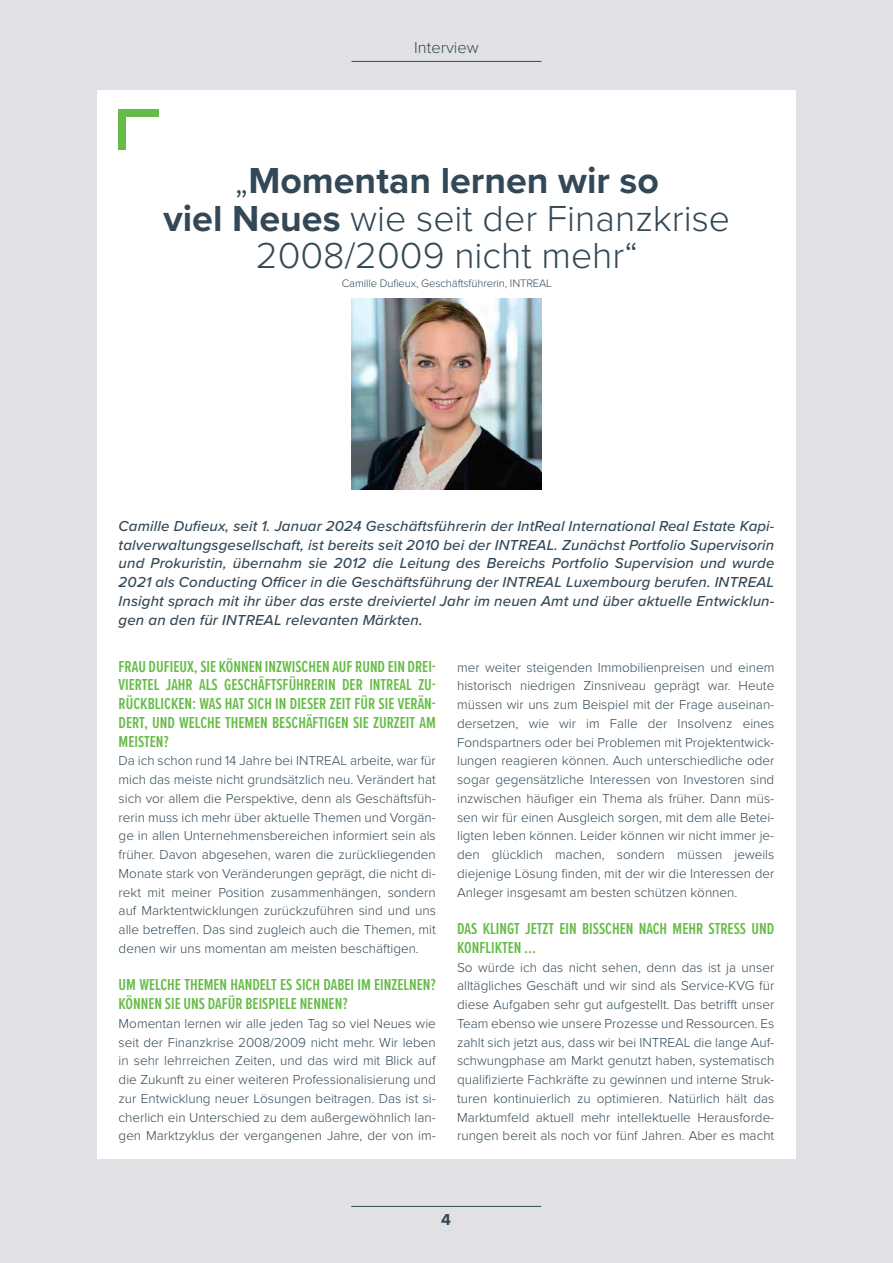
<style>
.page{position:relative;width:893px;height:1263px;background:#e1e0e4}
.page>*{position:absolute;margin:0;border:0;box-sizing:border-box;transform-origin:0 0}
.t1{font:300 37.5px "Proxima Nova";color:#334856}
.t2{font:700 37.5px "Proxima Nova";color:#334856}
.t3{font:600 16.5px/18.8px "Proxima Nova Ex Cn";color:#67bc48}
.t4{font:300 16.5px "Proxima Nova";color:#334856}
.t5{font:700 16.5px "Proxima Nova";color:#334856}
.t6{font:italic 500 15px/18.8px "Proxima Nova";letter-spacing:.01em;color:#334856;text-align:justify}
.t7{font:300 13.5px/18.8px "Proxima Nova";color:#334856;text-align:justify}
.B_Copy{font:300 11.25px "Proxima Nova";letter-spacing:-.01em;color:#334856}
.s1{font-weight:300}
.s2{font-weight:700}
</style>
<div class="page">
<div style="left:97px;top:90px;width:699px;height:1069px;background:#fff"></div>
<div style="left:119px;top:109px;width:7px;height:40px;background:#67bc48"></div>
<div style="left:119px;top:109px;width:40px;height:8px;background:#67bc48"></div>
<hr style="left:351px;top:61px;width:190px;height:1px;background:#334856">
<hr style="left:351px;top:1206px;width:190px;height:1px;background:#334856">
<img style="left:352px;top:298px;width:190px;height:192px">
<p class="t4" style="left:414px;top:35px;width:66px">Interview</p>
<p class="t2" style="left:235px;top:153px;width:426px"><span class="s1">„</span>Momentan lernen wir so</p>
<p class="t1" style="left:164px;top:190px;width:568px"><span class="s2">viel Neues</span> wie seit der Finanzkrise</p>
<p class="t1" style="left:256px;top:228px;width:384px">2008/2009 nicht mehr“</p>
<p class="B_Copy" style="left:342px;top:275px;width:212px">Camille Dufieux, Geschäftsführerin, INTREAL</p>
<p class="t6" style="left:119px;top:516px;width:657px">Camille Dufieux, seit 1. Januar 2024 Geschäftsführerin der IntReal International Real Estate Kapi&shy;talverwaltungsgesellschaft, ist bereits seit 2010 bei der INTREAL. Zunächst Portfolio Supervisorin und Prokuristin, übernahm sie 2012 die Leitung des Bereichs Portfolio Supervision und wurde 2021 als Conducting Officer in die Geschäftsführung der INTREAL Luxembourg berufen. INTREAL Insight sprach mit ihr über das erste dreiviertel Jahr im neuen Amt und über aktuelle Entwicklun&shy;gen an den für INTREAL relevanten Märkten.</p>
<p class="t3" style="left:119px;top:656px;width:319px;text-align:justify">FRAU DUFIEUX, SIE KÖNNEN INZWISCHEN AUF RUND EIN DREI-VIERTEL JAHR ALS GESCHÄFTSFÜHRERIN DER INTREAL ZU-RÜCKBLICKEN: WAS HAT SICH IN DIESER ZEIT FÜR SIE VERÄN-DERT, UND WELCHE THEMEN BESCHÄFTIGEN SIE ZURZEIT AM MEISTEN?</p>
<p class="t7" style="left:119px;top:751px;width:319px">Da ich schon rund 14 Jahre bei INTREAL arbeite, war für mich das meiste nicht grundsätzlich neu. Verändert hat sich vor allem die Perspektive, denn als Geschäftsfüh&shy;rerin muss ich mehr über aktuelle Themen und Vorgän&shy;ge in allen Unternehmensbereichen informiert sein als früher. Davon abgesehen, waren die zurückliegenden Monate stark von Veränderungen geprägt, die nicht di&shy;rekt mit meiner Position zusammenhängen, sondern auf Marktentwicklungen zurückzuführen sind und uns alle betreffen. Das sind zugleich auch die Themen, mit denen wir uns momentan am meisten beschäftigen.</p>
<p class="t3" style="left:119px;top:975px;width:319px">UM WELCHE THEMEN HANDELT ES SICH DABEI IM EINZELNEN?<br>KÖNNEN SIE UNS DAFÜR BEISPIELE NENNEN?</p>
<p class="t7" style="left:119px;top:1013px;width:319px">Momentan lernen wir alle jeden Tag so viel Neues wie seit der Finanzkrise 2008/2009 nicht mehr. Wir leben in sehr lehrreichen Zeiten, und das wird mit Blick auf die Zukunft zu einer weiteren Professionalisierung und zur Entwicklung neuer Lösungen beitragen. Das ist si&shy;cherlich ein Unterschied zu dem außergewöhnlich lan&shy;gen Marktzyklus der vergangenen Jahre, der von im-</p>
<p class="t7" style="left:457px;top:657px;width:319px">mer weiter steigenden Immobilienpreisen und einem historisch niedrigen Zinsniveau geprägt war. Heute müssen wir uns zum Beispiel mit der Frage auseinan&shy;dersetzen, wie wir im Falle der Insolvenz eines Fondspartners oder bei Problemen mit Projektentwick&shy;lungen reagieren können. Auch unterschiedliche oder sogar gegensätzliche Interessen von Investoren sind inzwischen häufiger ein Thema als früher. Dann müs&shy;sen wir für einen Ausgleich sorgen, mit dem alle Betei&shy;ligten leben können. Leider können wir nicht immer je&shy;den glücklich machen, sondern müssen jeweils diejenige Lösung finden, mit der wir die Interessen der Anleger insgesamt am besten schützen können.</p>
<p class="t3" style="left:457px;top:919px;width:319px">DAS KLINGT JETZT EIN BISSCHEN NACH MEHR STRESS UND<br>KONFLIKTEN ...</p>
<p class="t7" style="left:457px;top:957px;width:319px">So würde ich das nicht sehen, denn das ist ja unser alltägliches Geschäft und wir sind als Service-KVG für diese Aufgaben sehr gut aufgestellt. Das betrifft unser Team ebenso wie unsere Prozesse und Ressourcen. Es zahlt sich jetzt aus, dass wir bei INTREAL die lange Auf&shy;schwungphase am Markt genutzt haben, systematisch qualifizierte Fachkräfte zu gewinnen und interne Struk&shy;turen kontinuierlich zu optimieren. Natürlich hält das Marktumfeld aktuell mehr intellektuelle Herausforde&shy;rungen bereit als noch vor fünf Jahren. Aber es macht</p>
<p class="t5" style="left:441px;top:1207px;width:11px">4</p>
</div>
